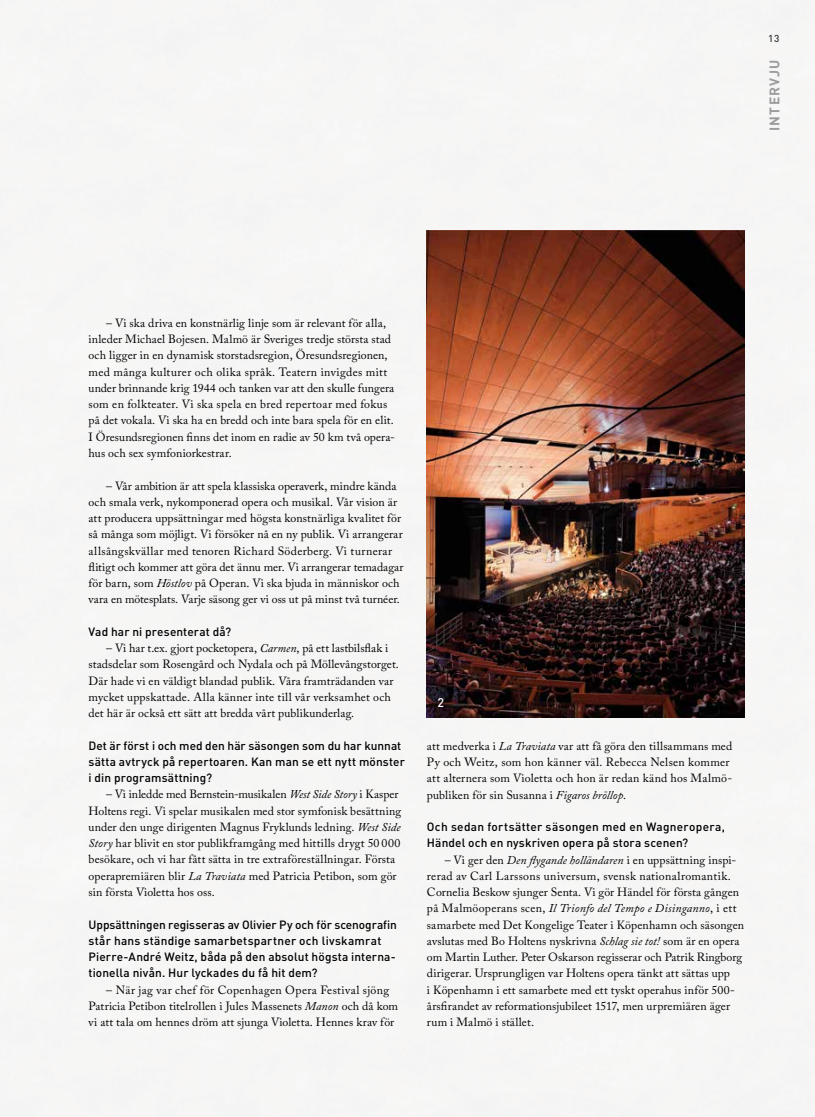
<style>
.page{position:relative;width:815px;height:1117px;background:#fff}
.page>*{position:absolute;margin:0;border:0;box-sizing:border-box;transform-origin:0 0}
.t1{font:700 13.75px "DINOT";letter-spacing:.095em;color:#9b9c9c}
.t2{font:500 12.5px "DINOT";color:#fff}
.t3{font:11.88px/16.2px "Adobe Caslon Pro";letter-spacing:.01em;color:#000}
.t4{font:500 11.88px/16.2px "DINOT";letter-spacing:.01em;color:#000}
.t5{font:500 10px "DINOT";color:#3a3938}
.s1{font-style:italic}
</style>
<div class="page">
<div style="left:0;top:0;width:815px;height:1116px;background:#f6f6f5"></div>
<img style="left:427px;top:230px;width:317px;height:487px">
<p class="t5" style="left:768px;top:32px;width:13px">13</p>
<p class="t1" style="left:766px;top:131px;width:73px;rotate:-90deg">INTERVJU</p>
<p class="t3" style="left:89px;top:314px;width:308px;text-indent:18px">– Vi ska driva en konstnärlig linje som är relevant för alla, inleder Michael Bojesen. Malmö är Sveriges tredje största stad och ligger in en dynamisk storstadsregion, Öresundsregionen, med många kulturer och olika språk. Teatern invigdes mitt under brinnande krig 1944 och tanken var att den skulle fungera som en folkteater. Vi ska spela en bred repertoar med fokus på det vokala. Vi ska ha en bredd och inte bara spela för en elit.<br>I Öresundsregionen finns det inom en radie av 50 km två opera&shy;hus och sex symfoniorkestrar.</p>
<p class="t3" style="left:89px;top:477px;width:317px;text-indent:18px">– Vår ambition är att spela klassiska operaverk, mindre kända och smala verk, nykomponerad opera och musikal. Vår vision är att producera uppsättningar med högsta konstnärliga kvalitet för så många som möjligt. Vi försöker nå en ny publik. Vi arrangerar allsångskvällar med tenoren Richard Söderberg. Vi turnerar flitigt och kommer att göra det ännu mer. Vi arrangerar temadagar för barn, som <span class="s1">Höstlov</span> på Operan. Vi ska bjuda in människor och vara en mötesplats. Varje säsong ger vi oss ut på minst två turnéer.</p>
<p class="t4" style="left:89px;top:623px;width:144px">Vad har ni presenterat då?</p>
<p class="t3" style="left:89px;top:639px;width:312px;text-indent:18px">– Vi har t.ex. gjort pocketopera, <span class="s1">Carmen</span>, på ett lastbilsflak i stadsdelar som Rosengård och Nydala och på Möllevångstorget.<br>Där hade vi en väldigt blandad publik. Våra framträdanden var mycket uppskattade. Alla känner inte till vår verksamhet och det här är också ett sätt att bredda vårt publikunderlag.</p>
<p class="t4" style="left:89px;top:736px;width:318px">Det är först i och med den här säsongen som du har kunnat sätta avtryck på repertoaren. Kan man se ett nytt mönster i din programsättning?</p>
<p class="t3" style="left:89px;top:786px;width:314px;text-indent:18px">– Vi inledde med Bernstein-musikalen <span class="s1">West Side Story</span> i Kasper Holtens regi. Vi spelar musikalen med stor symfonisk besättning under den unge dirigenten Magnus Fryklunds ledning. <span class="s1">West Side Story</span> har blivit en stor publikframgång med hittills drygt 50 000 besökare, och vi har fått sätta in tre extraföreställningar. Första operapremiären blir <span class="s1">La Traviata</span> med Patricia Petibon, som gör sin första Violetta hos oss.</p>
<p class="t4" style="left:89px;top:915px;width:310px">Uppsättningen regisseras av Olivier Py och för scenografin står hans ständige samarbetspartner och livskamrat Pierre-André Weitz, båda på den absolut högsta interna&shy;tionella nivån. Hur lyckades du få hit dem?</p>
<p class="t3" style="left:89px;top:981px;width:311px;text-indent:18px">– När jag var chef för Copenhagen Opera Festival sjöng<br>Patricia Petibon titelrollen i Jules Massenets <span class="s1">Manon</span> och då kom vi att tala om hennes dröm att sjunga Violetta. Hennes krav för</p>
<p class="t2" style="left:438px;top:694px;width:8px">2</p>
<p class="t3" style="left:427px;top:737px;width:307px">att medverka i <span class="s1">La Traviata</span> var att få göra den tillsammans med Py och Weitz, som hon känner väl. Rebecca Nelsen kommer att alternera som Violetta och hon är redan känd hos Malmö&shy;publiken för sin Susanna i <span class="s1">Figaros bröllop</span>.</p>
<p class="t4" style="left:427px;top:818px;width:300px">Och sedan fortsätter säsongen med en Wagneropera,<br>Händel och en nyskriven opera på stora scenen?</p>
<p class="t3" style="left:427px;top:851px;width:319px;text-indent:18px">– Vi ger den <span class="s1">Den flygande holländaren</span> i en uppsättning inspi&shy;rerad av Carl Larssons universum, svensk nationalromantik.<br>Cornelia Beskow sjunger Senta. Vi gör Händel för första gången på Malmöoperans scen, <span class="s1">Il Trionfo del Tempo e Disinganno</span>, i ett samarbete med Det Kongelige Teater i Köpenhamn och säsongen avslutas med Bo Holtens nyskrivna <span class="s1">Schlag sie tot!</span> som är en opera om Martin Luther. Peter Oskarson regisserar och Patrik Ringborg dirigerar. Ursprungligen var Holtens opera tänkt att sättas upp<br>i Köpenhamn i ett samarbete med ett tyskt operahus inför 500- årsfirandet av reformationsjubileet 1517, men urpremiären äger rum i Malmö i stället.</p>
</div>
